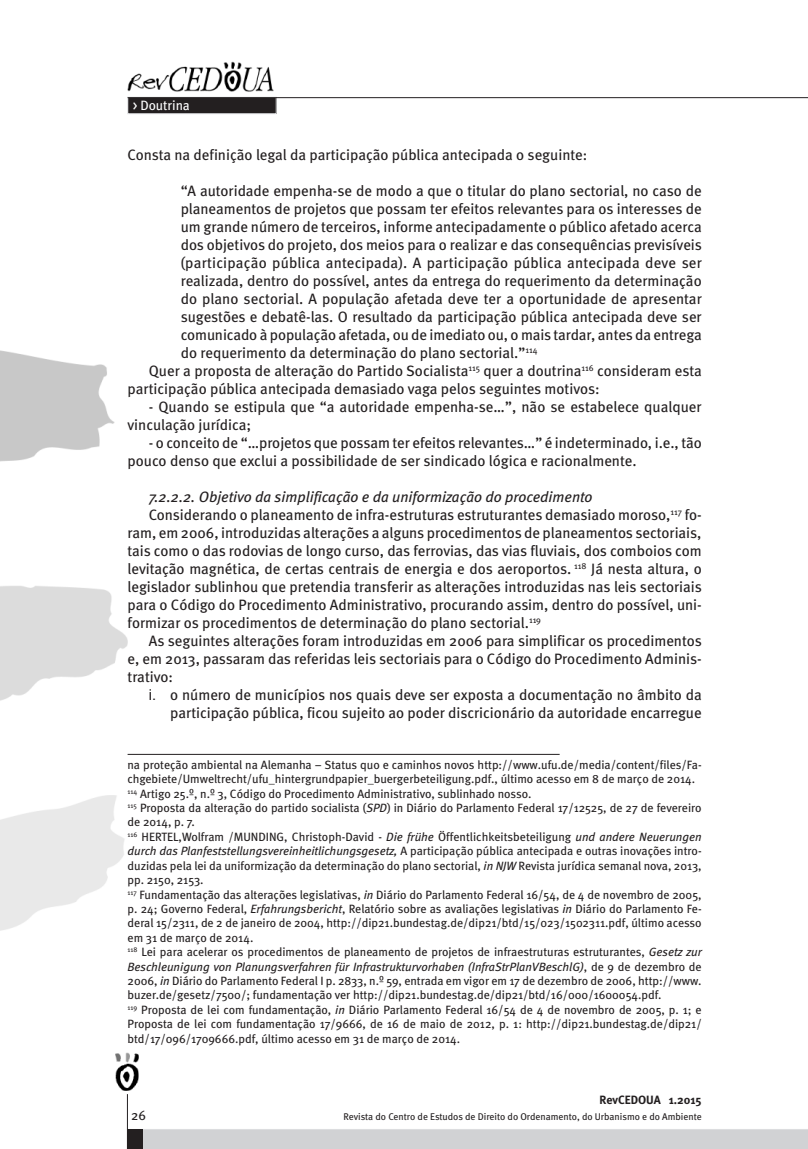
<style>
.page{position:relative;width:808px;height:1149px;background:#fff}
.page>*{position:absolute;margin:0;border:0;box-sizing:border-box;transform-origin:0 0}
.t1{font:15px/18px "Meta";color:#231f20}
.t2{font:italic 15px "Meta";color:#231f20}
.t3{font:13.5px "Meta";color:#fff}
.t4{font:13.5px "Meta";color:#231f20}
.t5{font:12px/14.4px "Meta";color:#231f20}
.t6{font:700 12px "Meta";color:#231f20}
.t7{font:9.75px "Meta";color:#231f20}
.s1{font-family:"Helvetica"}
.s2{font-style:italic}
</style>
<div class="page">
<div style="left:143px;top:1129px;width:665px;height:19px;background:#d1d2d4"></div>
<img style="left:0;top:350px;width:128px;height:581px">
<img style="left:128px;top:62px;width:145px;height:30px">
<div style="left:128px;top:97px;width:148px;height:17px;background:#231f20"></div>
<div style="left:128px;top:97px;width:148px;height:17px;border:1px solid #dcdddf"></div>
<hr style="left:128px;top:97px;width:680px;height:1px;background:#231f20">
<div style="left:128px;top:1128px;width:15px;height:20px;background:#231f20"></div>
<img style="left:116px;top:1052px;width:22px;height:37px">
<hr style="left:127px;top:1093px;width:1px;height:55px;background:#231f20">
<hr style="left:128px;top:753px;width:432px;height:1px;background:#231f20">
<p class="t3" style="left:133px;top:97px;width:59px">&gt; Doutrina</p>
<p class="t1" style="left:128px;top:145px;width:461px">Consta na definição legal da participação pública antecipada o seguinte:</p>
<p class="t1" style="left:181px;top:181px;width:522px">“A autoridade empenha-se de modo a que o titular do plano sectorial, no caso de</p>
<p class="t1" style="left:181px;top:199px;width:522px">planeamentos de projetos que possam ter efeitos relevantes para os interesses de</p>
<p class="t1" style="left:181px;top:217px;width:522px">um grande número de terceiros, informe antecipadamente o público afetado acerca</p>
<p class="t1" style="left:181px;top:235px;width:523px">dos objetivos do projeto, dos meios para o realizar e das consequências previsíveis</p>
<p class="t1" style="left:181px;top:253px;width:523px">(participação pública antecipada). A participação pública antecipada deve ser</p>
<p class="t1" style="left:181px;top:271px;width:522px">realizada, dentro do possível, antes da entrega do requerimento da determinação</p>
<p class="t1" style="left:181px;top:289px;width:523px">do plano sectorial. A população afetada deve ter a oportunidade de apresentar</p>
<p class="t1" style="left:181px;top:307px;width:522px">sugestões e debatê-las. O resultado da participação pública antecipada deve ser</p>
<p class="t1" style="left:181px;top:325px;width:523px">comunicado à população afetada, ou de imediato ou, o mais tardar, antes da entrega</p>
<p class="t1" style="left:181px;top:343px;width:358px">do requerimento da determinação do plano sectorial.”<sup>114</sup></p>
<p class="t1" style="left:149px;top:361px;width:554px">Quer a proposta de alteração do Partido Socialista<sup>115</sup> quer a doutrina<sup>116</sup> consideram esta</p>
<p class="t1" style="left:128px;top:379px;width:474px">participação pública antecipada demasiado vaga pelos seguintes motivos:</p>
<p class="t1" style="left:128px;top:397px;width:576px;text-indent:21px">- Quando se estipula que “a autoridade empenha-se…”, não se estabelece qualquer vinculação jurídica;</p>
<p class="t1" style="left:128px;top:433px;width:576px;text-indent:21px">- o conceito de “…projetos que possam ter efeitos relevantes…” é indeterminado, i.e., tão pouco denso que exclui a possibilidade de ser sindicado lógica e racionalmente.</p>
<p class="t2" style="left:149px;top:488px;width:445px">7.2.2.2. Objetivo da simplificação e da uniformização do procedimento</p>
<p class="t1" style="left:149px;top:505px;width:554px">Considerando o planeamento de infra-estruturas estruturantes demasiado moroso,<sup>117</sup> fo-</p>
<p class="t1" style="left:128px;top:523px;width:575px">ram, em 2006, introduzidas alterações a alguns procedimentos de planeamentos sectoriais,</p>
<p class="t1" style="left:128px;top:541px;width:576px">tais como o das rodovias de longo curso, das ferrovias, das vias fluviais, dos comboios com</p>
<p class="t1" style="left:128px;top:559px;width:576px">levitação magnética, de certas centrais de energia e dos aeroportos. <sup>118</sup> Já nesta altura, o</p>
<p class="t1" style="left:128px;top:577px;width:576px">legislador sublinhou que pretendia transferir as alterações introduzidas nas leis sectoriais</p>
<p class="t1" style="left:128px;top:595px;width:576px">para o Código do Procedimento Administrativo, procurando assim, dentro do possível, uni-</p>
<p class="t1" style="left:128px;top:613px;width:415px">formizar os procedimentos de determinação do plano sectorial.<sup>119</sup></p>
<p class="t1" style="left:149px;top:631px;width:554px">As seguintes alterações foram introduzidas em 2006 para simplificar os procedimentos</p>
<p class="t1" style="left:128px;top:649px;width:576px">e, em 2013, passaram das referidas leis sectoriais para o Código do Procedimento Adminis-</p>
<p class="t1" style="left:128px;top:667px;width:47px">trativo:</p>
<p class="t1" style="left:149px;top:685px;width:554px"><span class="s1">i.</span> o número de municípios nos quais deve ser exposta a documentação no âmbito da</p>
<p class="t1" style="left:170px;top:703px;width:533px">participação pública, ficou sujeito ao poder discricionário da autoridade encarregue</p>
<p class="t5" style="left:128px;top:757px;width:576px">na proteção ambiental na Alemanha – Status quo e caminhos novos http://www.ufu.de/media/content/files/Fa&shy;chgebiete/Umweltrecht/ufu_hintergrundpapier_buergerbeteiligung.pdf., último acesso em 8 de março de 2014.<br><sup>114</sup> Artigo 25.º, n.º 3, Código do Procedimento Administrativo, sublinhado nosso.<br><sup>115</sup> Proposta da alteração do partido socialista (<span class="s2">SPD</span>) in Diário do Parlamento Federal 17/12525, de 27 de fevereiro de 2014, p. 7.<br><sup>116</sup> HERTEL,Wolfram /MUNDING, Christoph-David - <span class="s2">Die frühe</span> Öffentlichkeitsbeteiligung <span class="s2">und andere Neuerungen durch das Planfeststellungsvereinheitlichungsgesetz,</span> A participação pública antecipada e outras inovações intro&shy;duzidas pela lei da uniformização da determinação do plano sectorial, <span class="s2">in NJW</span> Revista jurídica semanal nova, 2013, pp. 2150, 2153.<br><sup>117</sup> Fundamentação das alterações legislativas, <span class="s2">in</span> Diário do Parlamento Federal 16/54, de 4 de novembro de 2005, p. 24; Governo Federal, <span class="s2">Erfahrungsbericht</span>, Relatório sobre as avaliações legislativas <span class="s2">in</span> Diário do Parlamento Fe&shy;deral 15/2311, de 2 de janeiro de 2004, http://dip21.bundestag.de/dip21/btd/15/023/1502311.pdf, último acesso em 31 de março de 2014.<br><sup>118</sup> Lei para acelerar os procedimentos de planeamento de projetos de infraestruturas estruturantes, <span class="s2">Gesetz zur Beschleunigung von Planungsverfahren für Infrastrukturvorhaben (InfraStrPlanVBeschlG)</span>, de 9 de dezembro de 2006, <span class="s2">in</span> Diário do Parlamento Federal I p. 2833, n.º 59, entrada em vigor em 17 de dezembro de 2006, http://www. buzer.de/gesetz/7500/; fundamentação ver http://dip21.bundestag.de/dip21/btd/16/000/1600054.pdf.<br><sup>119</sup> Proposta de lei com fundamentação, <span class="s2">in</span> Diário Parlamento Federal 16/54 de 4 de novembro de 2005, p. 1; e Proposta de lei com fundamentação 17/9666, de 16 de maio de 2012, p. 1: http://dip21.bundestag.de/dip21/ btd/17/096/1709666.pdf, último acesso em 31 de março de 2014.</p>
<p class="t6" style="left:600px;top:1092px;width:104px">RevCEDOUA 1.2015</p>
<p class="t4" style="left:131px;top:1107px;width:16px">26</p>
<p class="t7" style="left:344px;top:1110px;width:360px">Revista do Centro de Estudos de Direito do Ordenamento, do Urbanismo e do Ambiente</p>
</div>
